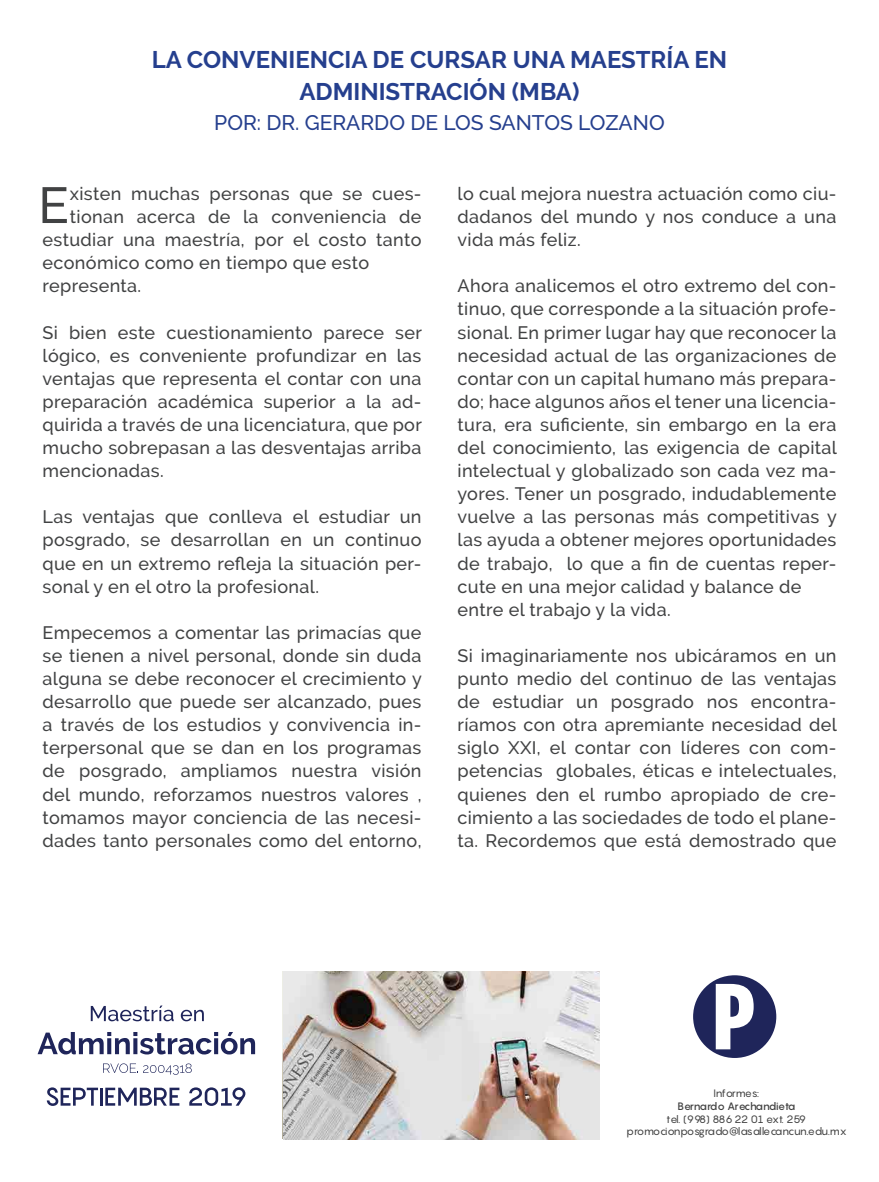
<style>
.page{position:relative;width:879px;height:1182px;background:#fff}
.page>*{position:absolute;margin:0;border:0;box-sizing:border-box;transform-origin:0 0}
.t1{font:500 50.4px "Raleway";color:#414243}
.t2{font:700 24px "Raleway";color:#253f8e}
.t3{font:500 21px "Raleway";color:#253f8e}
.t4{font:500 18px/23.1px "Raleway";letter-spacing:.02em;color:#414243;text-align:justify}
.t5{font:10.5px/12.6px "Pangram";color:#404040;text-align:center}
.t6{font:500 10.5px "Pangram";letter-spacing:-.035em;color:#404040}
</style>
<div class="page">
<svg style="left:693px;top:975px;width:83px;height:83px"></svg>
<img style="left:284px;top:972px;width:316px;height:167px">
<svg style="left:47px;top:1087px;width:51px;height:19px"></svg>
<hr style="left:100px;top:1088px;width:3px;height:18px;background:#1f255a">
<svg style="left:105px;top:1088px;width:74px;height:18px"></svg>
<svg style="left:189px;top:1087px;width:56px;height:19px"></svg>
<svg style="left:91px;top:1006px;width:83px;height:15px"></svg>
<svg style="left:181px;top:1010px;width:23px;height:11px"></svg>
<svg style="left:38px;top:1032px;width:217px;height:23px"></svg>
<svg style="left:103px;top:1063px;width:89px;height:12px"></svg>
<p class="t2" style="left:152px;top:45px;width:577px">LA CONVENIENCIA DE CURSAR UNA MAESTRÍA EN</p>
<p class="t2" style="left:299px;top:78px;width:282px">ADMINISTRACIÓN (MBA)</p>
<p class="t3" style="left:214px;top:110px;width:452px">POR: DR. GERARDO DE LOS SANTOS LOZANO</p>
<p class="t1" style="left:38px;top:176px;width:32px">E</p>
<p class="t4" style="left:70px;top:182px;width:353px">xisten muchas personas que se cues-</p>
<p class="t4" style="left:70px;top:205px;width:353px">tionan acerca de la conveniencia de</p>
<p class="t4" style="left:43px;top:228px;width:381px">estudiar una maestría, por el costo tanto</p>
<p class="t4" style="left:43px;top:251px;width:328px">económico como en tiempo que esto</p>
<p class="t4" style="left:43px;top:274px;width:100px">representa.</p>
<p class="t4" style="left:43px;top:321px;width:381px">Si bien este cuestionamiento parece ser lógico, es conveniente profundizar en las ventajas que representa el contar con una preparación académica superior a la ad&shy;quirida a través de una licenciatura, que por mucho sobrepasan a las desventajas arriba mencionadas.</p>
<p class="t4" style="left:43px;top:505px;width:380px">Las ventajas que conlleva el estudiar un posgrado, se desarrollan en un continuo que en un extremo refleja la situación per&shy;sonal y en el otro la profesional.</p>
<p class="t4" style="left:43px;top:621px;width:381px">Empecemos a comentar las primacías que se tienen a nivel personal, donde sin duda alguna se debe reconocer el crecimiento y desarrollo que puede ser alcanzado, pues a través de los estudios y convivencia in&shy;terpersonal que se dan en los programas de posgrado, ampliamos nuestra visión del mundo, reforzamos nuestros valores , tomamos mayor conciencia de las necesi&shy;dades tanto personales como del entorno,</p>
<p class="t4" style="left:458px;top:182px;width:381px">lo cual mejora nuestra actuación como ciu&shy;dadanos del mundo y nos conduce a una vida más feliz.</p>
<p class="t4" style="left:458px;top:274px;width:381px">Ahora analicemos el otro extremo del con&shy;tinuo, que corresponde a la situación profe&shy;sional. En primer lugar hay que reconocer la necesidad actual de las organizaciones de contar con un capital humano más prepara&shy;do; hace algunos años el tener una licencia&shy;tura, era suficiente, sin embargo en la era del conocimiento, las exigencia de capital intelectual y globalizado son cada vez ma&shy;yores. Tener un posgrado, indudablemente vuelve a las personas más competitivas y las ayuda a obtener mejores oportunidades de trabajo, lo que a fin de cuentas reper&shy;cute en una mejor calidad y balance de</p>
<p class="t4" style="left:458px;top:598px;width:215px">entre el trabajo y la vida.</p>
<p class="t4" style="left:458px;top:644px;width:381px">Si imaginariamente nos ubicáramos en un punto medio del continuo de las ventajas de estudiar un posgrado nos encontra&shy;ríamos con otra apremiante necesidad del siglo XXI, el contar con líderes con com&shy;petencias globales, éticas e intelectuales, quienes den el rumbo apropiado de cre&shy;cimiento a las sociedades de todo el plane&shy;ta. Recordemos que está demostrado que</p>
<p class="t5" style="left:713px;top:1087px;width:47px">Informes:</p>
<p class="t6" style="left:677px;top:1099px;width:119px">Bernardo Arechandieta</p>
<p class="t5" style="left:627px;top:1112px;width:222px">tel. (998) 886 22 01 ext. 259 promocionposgrado@lasallecancun.edu.mx</p>
</div>
